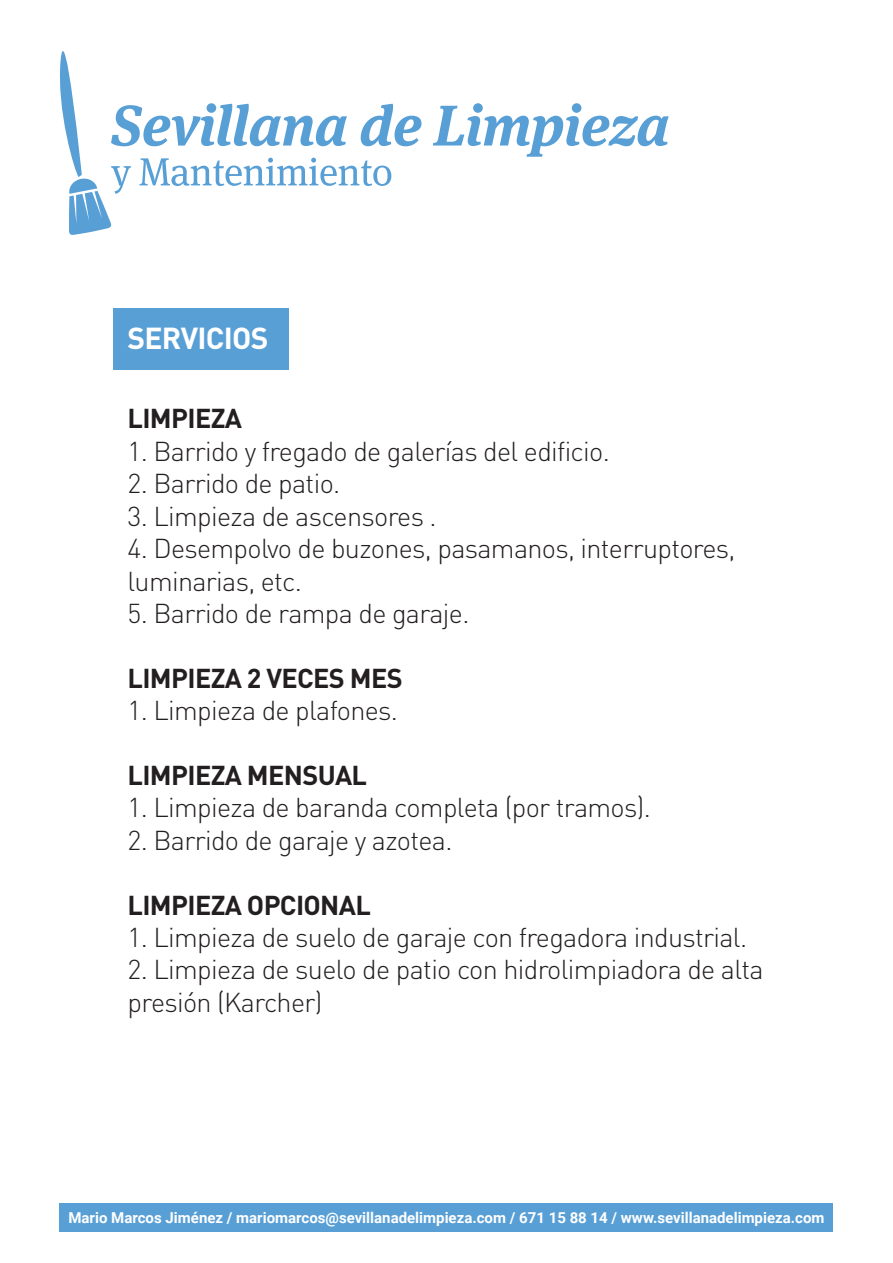
<style>
.page{position:relative;width:893px;height:1263px;background:#fff}
.page>*{position:absolute;margin:0;border:0;box-sizing:border-box;transform-origin:0 0}
.t1{font:700 30px "DIN Pro";letter-spacing:-.025em;color:#fff}
.t2{font:300 27px/32.4px "DIN Pro";letter-spacing:-.025em;color:#231f20}
.t3{font:700 27px "DIN Pro";letter-spacing:-.025em;color:#231f20}
.t4{font:700 15px "Roboto";color:#fff}
</style>
<div class="page">
<div style="left:114px;top:308px;width:175px;height:62px;background:#589fd6"></div>
<svg style="left:60px;top:51px;width:609px;height:184px"></svg>
<div style="left:60px;top:1203px;width:773px;height:28px;background:#589fd6"></div>
<p class="t1" style="left:128px;top:318px;width:142px">SERVICIOS</p>
<p class="t3" style="left:128px;top:400px;width:116px">LIMPIEZA</p>
<p class="t2" style="left:128px;top:433px;width:484px">1. Barrido y fregado de galerías del edificio.</p>
<p class="t2" style="left:128px;top:465px;width:214px">2. Barrido de patio.</p>
<p class="t2" style="left:128px;top:497px;width:311px">3. Limpieza de ascensores .</p>
<p class="t2" style="left:128px;top:530px;width:609px">4. Desempolvo de buzones, pasamanos, interruptores, luminarias, etc.</p>
<p class="t2" style="left:128px;top:595px;width:343px">5. Barrido de rampa de garaje.</p>
<p class="t3" style="left:128px;top:660px;width:277px">LIMPIEZA 2 VECES MES</p>
<p class="t2" style="left:128px;top:692px;width:272px">1. Limpieza de plafones.</p>
<p class="t3" style="left:128px;top:757px;width:241px">LIMPIEZA MENSUAL</p>
<p class="t2" style="left:128px;top:789px;width:525px">1. Limpieza de baranda completa (por tramos).</p>
<p class="t2" style="left:128px;top:821px;width:326px">2. Barrido de garaje y azotea.</p>
<p class="t3" style="left:128px;top:886px;width:245px">LIMPIEZA OPCIONAL</p>
<p class="t2" style="left:128px;top:919px;width:621px">1. Limpieza de suelo de garaje con fregadora industrial.</p>
<p class="t2" style="left:128px;top:951px;width:637px">2. Limpieza de suelo de patio con hidrolimpiadora de alta presión (Karcher)</p>
<p class="t4" style="left:68px;top:1207px;width:757px">Mario Marcos Jiménez / mariomarcos@sevillanadelimpieza.com / 671 15 88 14 / www.sevillanadelimpieza.com</p>
</div>
